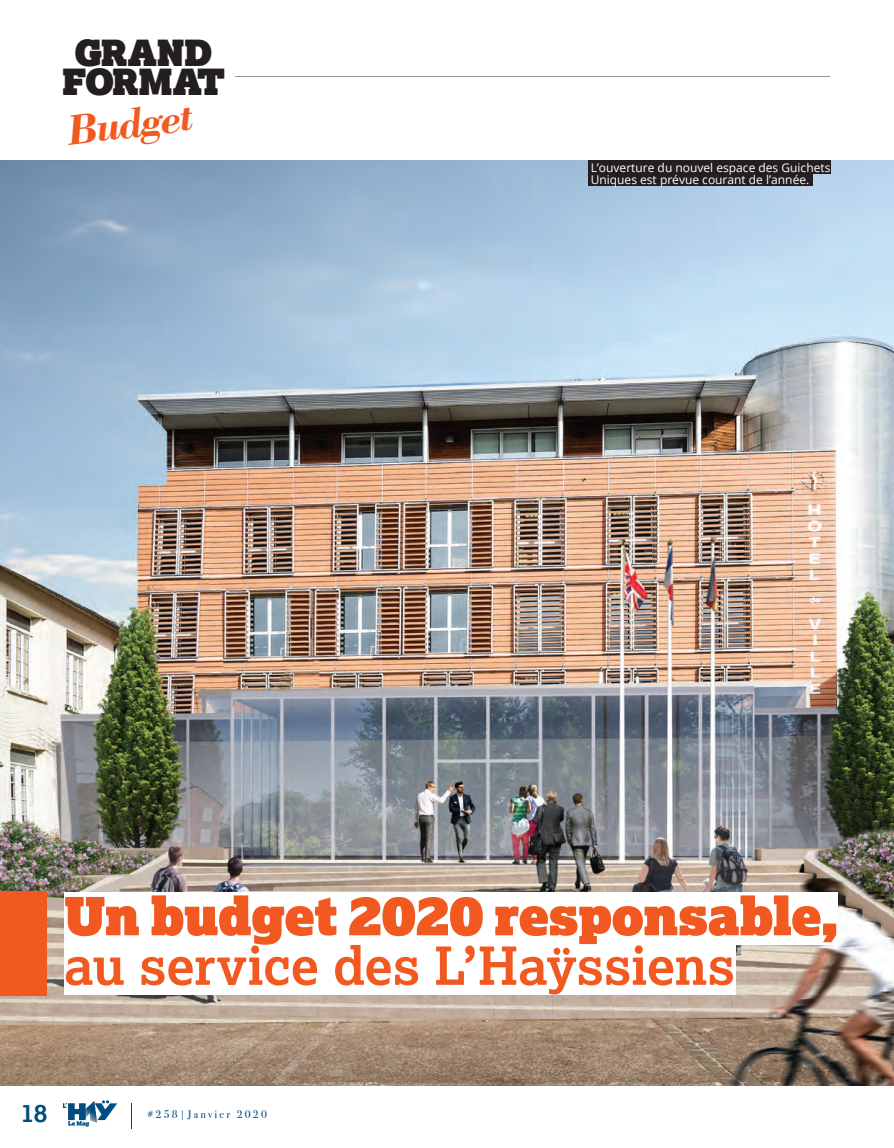
<style>
.page{position:relative;width:894px;height:1148px;background:#fff}
.page>*{position:absolute;margin:0;border:0;box-sizing:border-box;transform-origin:0 0}
.t1{font:52.5px "Lexia Advertising";letter-spacing:-.01em;color:#f15921}
.t2{font:700 52.5px "Lexia";letter-spacing:-.005em;color:#f15921}
.t3{font:italic 700 43.5px "Bodoni";color:#f15921}
.t4{font:35.85px/29.2px "Lexia Advertising";color:#231f20;text-align:center}
.t5{font:700 25.05px "Lexia";color:#014d80}
.t6{font:12px/12px "Open Sans";color:#fff}
.t7{font:11.1px "Bodoni Svty Two ITCTT";letter-spacing:.2em;color:#014d80}
</style>
<div class="page">
<svg style="left:131px;top:1103px;width:1px;height:24px"></svg>
<svg style="left:63px;top:1100px;width:54px;height:26px"></svg>
<hr style="left:236px;top:76px;width:593px;height:1px;background:#939598">
<img style="left:0;top:160px;width:893px;height:924px">
<div style="left:0;top:891px;width:47px;height:104px;background:#f15921"></div>
<div style="left:64px;top:892px;width:773px;height:52px;background:#fff"></div>
<div style="left:64px;top:941px;width:670px;height:53px;background:#fff"></div>
<div style="left:587px;top:160px;width:243px;height:14px;background:#231f20"></div>
<div style="left:587px;top:172px;width:225px;height:14px;background:#231f20"></div>
<h3 class="t4" style="left:63px;top:37px;width:164px">GRAND<br>FORMAT</h3>
<h2 class="t3" style="left:64px;top:104px;width:128px;rotate:-7deg">Budget</h2>
<p class="t6" style="left:590px;top:161px;width:241px">L’ouverture du nouvel espace des Guichets<br>Uniques est prévue courant de l’année.</p>
<h1 class="t1" style="left:64px;top:881px;width:774px">Un budget 2020 responsable,</h1>
<h1 class="t2" style="left:64px;top:932px;width:672px">au service des L’Haÿssiens</h1>
<h3 class="t5" style="left:21px;top:1097px;width:28px">18</h3>
<p class="t7" style="left:147px;top:1104px;width:121px">#258|Janvier 2020</p>
</div>
